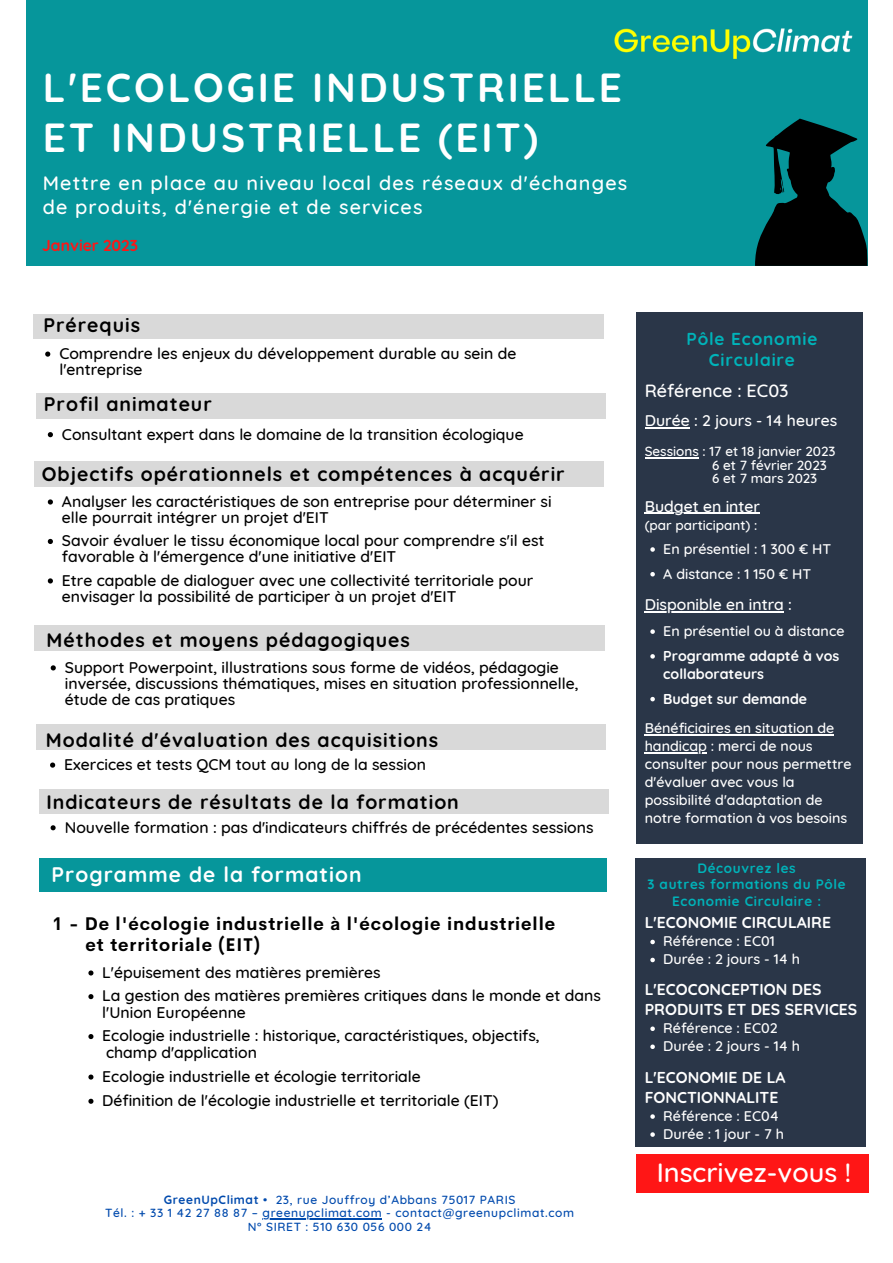
<style>
.page{position:relative;width:893px;height:1263px;background:#fff}
.page>*{position:absolute;margin:0;border:0;box-sizing:border-box;transform-origin:0 0}
.t1{font:700 40.5px/50.1px "Quicksand";letter-spacing:.07em;color:#fff}
.t2{font:500 27px "Quicksand";color:#fff}
.t3{font:700 21px "Quicksand";letter-spacing:.05em;color:#fff}
.t4{font:500 19.88px/24.2px "Quicksand";letter-spacing:.06em;color:#fff}
.t5{font:700 19.5px "Quicksand";letter-spacing:.05em;color:#000}
.t6{font:700 18px/20.6px "Cerebri Sans";letter-spacing:.05em;color:#000}
.t7{font:500 18px "Quicksand";color:#fff}
.t8{font:700 17.25px/21.4px "Quicksand";letter-spacing:.05em;color:#00b3b9;text-align:center}
.t9{font:500 15.75px/16px "Quicksand";color:#000}
.t10{font:700 15.75px/20.2px "Quicksand";color:#fff}
.t11{font:500 15.75px "Quicksand";color:#fff}
.t12{font:700 15.75px "Quicksand";color:#ff1616}
.t13{font:500 14.25px/18px "Quicksand";color:#fff}
.t14{font:700 14.25px/18px "Quicksand";color:#fff}
.t15{font:500 13.5px/13.5px "Quicksand";color:#fff}
.t16{font:700 13.5px/16.4px "Quicksand";letter-spacing:.05em;color:#00b3b9;text-align:center}
.t17{font:500 12px/13.7px "Quicksand";letter-spacing:.05em;color:#004aad;text-align:center}
.s1{font-weight:700}
</style>
<div class="page">
<div style="left:27px;top:0;width:840px;height:266px;background:#06969b"></div>
<div style="left:636px;top:313px;width:227px;height:530px;background:#2a3648"></div>
<svg style="left:650px;top:547px;width:5px;height:5px"></svg>
<svg style="left:650px;top:572px;width:5px;height:4px"></svg>
<svg style="left:650px;top:629px;width:5px;height:5px"></svg>
<svg style="left:650px;top:654px;width:5px;height:5px"></svg>
<svg style="left:650px;top:697px;width:5px;height:4px"></svg>
<hr style="left:645px;top:427px;width:44px;height:1px;background:#fff">
<hr style="left:645px;top:457px;width:47px;height:1px;background:#fff">
<hr style="left:645px;top:513px;width:115px;height:1px;background:#fff">
<hr style="left:645px;top:611px;width:139px;height:1px;background:#fff">
<hr style="left:645px;top:734px;width:189px;height:1px;background:#fff">
<hr style="left:645px;top:752px;width:62px;height:1px;background:#fff">
<img style="left:614px;top:14px;width:254px;height:54px">
<div style="left:635px;top:858px;width:230px;height:288px;background:#2a3648"></div>
<svg style="left:650px;top:940px;width:5px;height:4px"></svg>
<svg style="left:650px;top:958px;width:5px;height:4px"></svg>
<svg style="left:45px;top:351px;width:5px;height:6px"></svg>
<svg style="left:48px;top:432px;width:5px;height:5px"></svg>
<svg style="left:48px;top:499px;width:5px;height:6px"></svg>
<svg style="left:48px;top:539px;width:5px;height:5px"></svg>
<svg style="left:48px;top:578px;width:5px;height:5px"></svg>
<div style="left:34px;top:314px;width:569px;height:25px;background:#d9d9d9"></div>
<div style="left:39px;top:859px;width:568px;height:32px;background:#06969b"></div>
<svg style="left:755px;top:119px;width:112px;height:147px"></svg>
<div style="left:636px;top:1154px;width:233px;height:39px;background:#ff1616"></div>
<hr style="left:262px;top:1218px;width:120px;height:1px;background:#004aad">
<svg style="left:88px;top:970px;width:5px;height:5px"></svg>
<svg style="left:88px;top:994px;width:5px;height:5px"></svg>
<svg style="left:88px;top:1034px;width:5px;height:5px"></svg>
<svg style="left:88px;top:1074px;width:5px;height:5px"></svg>
<svg style="left:88px;top:1099px;width:5px;height:5px"></svg>
<svg style="left:50px;top:762px;width:5px;height:6px"></svg>
<svg style="left:51px;top:825px;width:5px;height:5px"></svg>
<div style="left:34px;top:461px;width:570px;height:25px;background:#d9d9d9"></div>
<div style="left:36px;top:394px;width:570px;height:25px;background:#d9d9d9"></div>
<div style="left:36px;top:725px;width:570px;height:24px;background:#d9d9d9"></div>
<div style="left:39px;top:789px;width:569px;height:25px;background:#d9d9d9"></div>
<div style="left:35px;top:625px;width:569px;height:25px;background:#d9d9d9"></div>
<svg style="left:51px;top:665px;width:5px;height:5px"></svg>
<svg style="left:650px;top:1026px;width:5px;height:5px"></svg>
<svg style="left:650px;top:1044px;width:5px;height:5px"></svg>
<svg style="left:650px;top:1114px;width:5px;height:5px"></svg>
<svg style="left:650px;top:1132px;width:5px;height:5px"></svg>
<h1 class="t1" style="left:43px;top:59px;width:581px">L'ECOLOGIE INDUSTRIELLE<br>ET INDUSTRIELLE (EIT)</h1>
<p class="t4" style="left:43px;top:169px;width:586px">Mettre en place au niveau local des réseaux d'échanges de produits, d'énergie et de services</p>
<p class="t12" style="left:42px;top:233px;width:97px">Janvier 2023</p>
<p class="t5" style="left:43px;top:308px;width:98px">Prérequis</p>
<p class="t9" style="left:59px;top:344px;width:458px">Comprendre les enjeux du développement durable au sein de l'entreprise</p>
<p class="t5" style="left:44px;top:388px;width:169px">Profil animateur</p>
<p class="t9" style="left:62px;top:424px;width:463px">Consultant expert dans le domaine de la transition écologique</p>
<p class="t5" style="left:42px;top:458px;width:524px">Objectifs opérationnels et compétences à acquérir</p>
<p class="t9" style="left:62px;top:492px;width:491px">Analyser les caractéristiques de son entreprise pour déterminer si elle pourrait intégrer un projet d'EIT</p>
<p class="t9" style="left:62px;top:531px;width:484px">Savoir évaluer le tissu économique local pour comprendre s'il est favorable à l'émergence d'une initiative d'EIT</p>
<p class="t9" style="left:62px;top:571px;width:473px">Etre capable de dialoguer avec une collectivité territoriale pour envisager la possibilité de participer à un projet d'EIT</p>
<p class="t5" style="left:46px;top:624px;width:365px">Méthodes et moyens pédagogiques</p>
<p class="t9" style="left:65px;top:658px;width:515px">Support Powerpoint, illustrations sous forme de vidéos, pédagogie inversée, discussions thématiques, mises en situation professionnelle, étude de cas pratiques</p>
<p class="t5" style="left:46px;top:723px;width:394px">Modalité d'évaluation des acquisitions</p>
<p class="t9" style="left:64px;top:755px;width:363px">Exercices et tests QCM tout au long de la session</p>
<p class="t5" style="left:46px;top:786px;width:414px">Indicateurs de résultats de la formation</p>
<p class="t9" style="left:65px;top:817px;width:530px">Nouvelle formation : pas d'indicateurs chiffrés de précédentes sessions</p>
<h3 class="t3" style="left:52px;top:857px;width:312px">Programme de la formation</h3>
<p class="t6" style="left:86px;top:912px;width:471px;text-indent:-33px">1 - De l'écologie industrielle à l'écologie industrielle et territoriale (EIT)</p>
<p class="t9" style="left:102px;top:959px;width:500px;line-height:23.6px">L'épuisement des matières premières<br>La gestion des matières premières critiques dans le monde et dans</p>
<p class="t9" style="left:102px;top:999px;width:439px;line-height:23.6px">l'Union Européenne<br>Ecologie industrielle : historique, caractéristiques, objectifs,</p>
<p class="t9" style="left:102px;top:1063px;width:398px;line-height:24.2px">Ecologie industrielle et écologie territoriale<br>Définition de l'écologie industrielle et territoriale (EIT)</p>
<p class="t9" style="left:106px;top:1042px;width:152px">champ d'application</p>
<p class="t17" style="left:105px;top:1191px;width:470px"><span class="s1">GreenUpClimat</span> • 23, rue Jouffroy d’Abbans 75017 PARIS<br>Tél. : + 33 1 42 27 88 87 – greenupclimat.com - contact@greenupclimat.com<br>N° SIRET : 510 630 056 000 24</p>
<p class="t8" style="left:686px;top:327px;width:132px">Pôle Economie<br>Circulaire</p>
<p class="t7" style="left:645px;top:376px;width:145px">Référence : EC03</p>
<p class="t11" style="left:645px;top:408px;width:194px">Durée : 2 jours - 14 heures</p>
<p class="t15" style="left:712px;top:443px;width:125px;text-indent:-67px">Sessions : 17 et 18 janvier 2023<br>6 et 7 février 2023<br>6 et 7 mars 2023</p>
<p class="t11" style="left:645px;top:493px;width:117px">Budget en inter</p>
<p class="t15" style="left:645px;top:517px;width:114px">(par participant) :</p>
<p class="t13" style="left:663px;top:535px;width:169px;line-height:24.8px">En présentiel : 1 300 € HT<br>A distance : 1 150 € HT</p>
<p class="t11" style="left:645px;top:592px;width:149px">Disponible en intra :</p>
<p class="t13" style="left:663px;top:621px;width:183px">En présentiel ou à distance</p>
<p class="t14" style="left:663px;top:646px;width:178px">Programme adapté à vos collaborateurs</p>
<p class="t14" style="left:663px;top:688px;width:145px">Budget sur demande</p>
<p class="t13" style="left:645px;top:717px;width:208px">Bénéficiaires en situation de handicap : merci de nous consulter pour nous permettre d'évaluer avec vous la possibilité d'adaptation de notre formation à vos besoins</p>
<p class="t16" style="left:647px;top:859px;width:200px">Découvrez les<br>3 autres formations du Pôle<br>Economie Circulaire :</p>
<p class="t13" style="left:663px;top:931px;width:138px">Référence : EC01<br>Durée : 2 jours - 14 h</p>
<p class="t10" style="left:645px;top:911px;width:188px">L'ECONOMIE CIRCULAIRE</p>
<p class="t10" style="left:645px;top:978px;width:214px">L'ECOCONCEPTION DES<br>PRODUITS ET DES SERVICES</p>
<p class="t13" style="left:663px;top:1018px;width:138px">Référence : EC02<br>Durée : 2 jours - 14 h</p>
<p class="t10" style="left:645px;top:1066px;width:142px">L'ECONOMIE DE LA<br>FONCTIONNALITE</p>
<p class="t13" style="left:663px;top:1106px;width:122px">Référence : EC04<br>Durée : 1 jour - 7 h</p>
<h2 class="t2" style="left:656px;top:1150px;width:196px">Inscrivez-vous !</h2>
</div>
